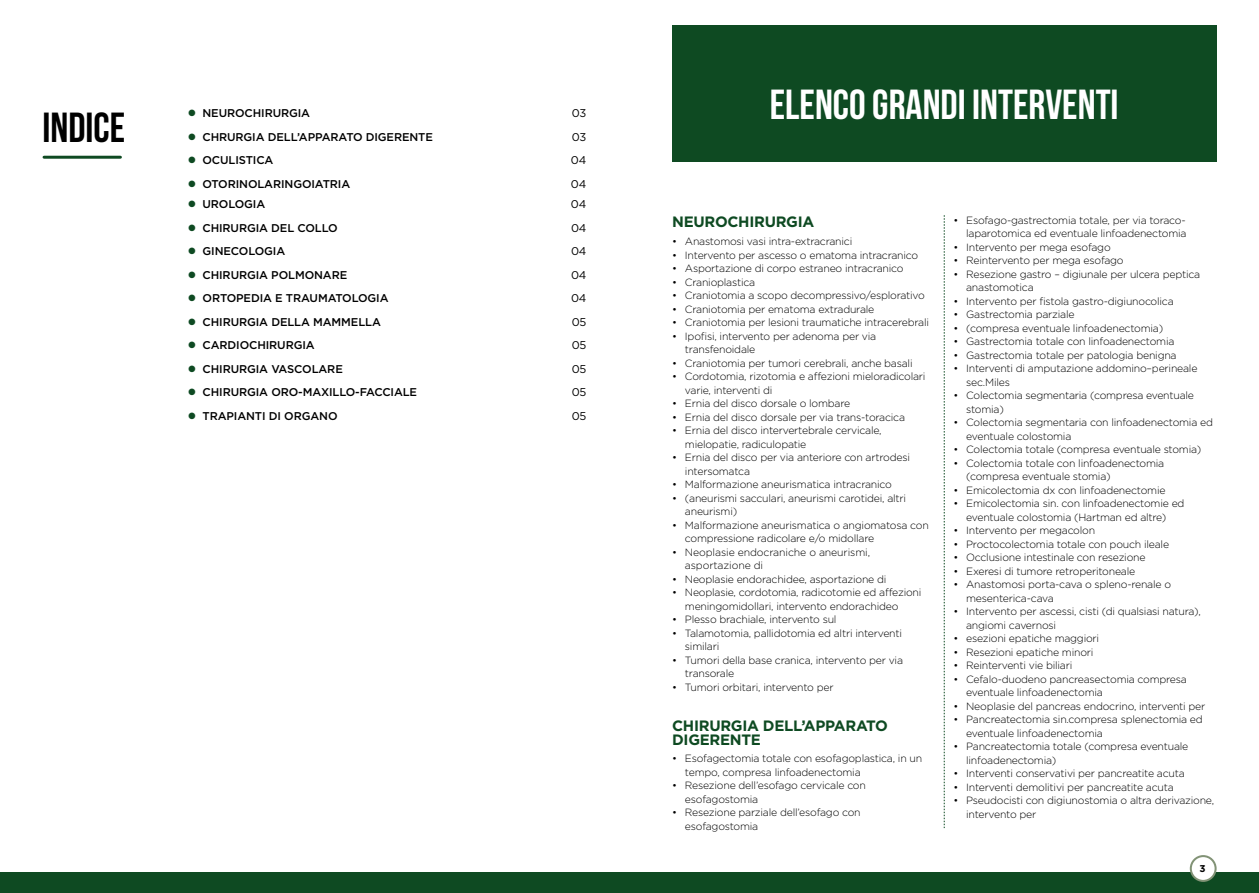
<style>
.page{position:relative;width:1259px;height:893px;background:#fff}
.page>*{position:absolute;margin:0;border:0;box-sizing:border-box;transform-origin:0 0}
.t1{font:42px "Bebas Neue";color:#fff}
.t2{font:42px "Bebas Neue";color:#000}
.t3{font:700 15px/13.5px "Gotham";letter-spacing:-.02em;color:#0e4a22}
.t4{font:500 11.25px "Gotham";letter-spacing:-.01em;color:#000}
.t5{font:11.25px "Gotham";letter-spacing:-.01em;color:#000}
.t6{font:300 10.5px/13.5px "Gotham";letter-spacing:-.02em;color:#000}
.t7{font:700 9.9px "Gotham";color:#000}
.s1{color:#0e4a22}
</style>
<div class="page">
<div style="left:629px;top:872px;width:630px;height:21px;background:#0e4a22"></div>
<div style="left:0;top:872px;width:629px;height:21px;background:#0e4a22"></div>
<div style="left:1190px;top:856px;width:25px;height:25px;background:#fff;border-radius:50%"></div>
<div style="left:1189px;top:855px;width:27px;height:27px;border:2px solid #829376;border-radius:50%"></div>
<hr style="left:44px;top:156px;width:76px;height:3px;background:#0e4a22">
<div style="left:672px;top:26px;width:544px;height:136px;background:#0e4a22"></div>
<svg style="left:944px;top:215px;width:1px;height:613px"></svg>
<h1 class="t2" style="left:43px;top:104px;width:84px">INDICE</h1>
<p class="t4" style="left:188px;top:106px;width:124px"><span class="s1">●</span> NEUROCHIRURGIA</p>
<p class="t5" style="left:572px;top:106px;width:16px">03</p>
<p class="t4" style="left:188px;top:129px;width:247px"><span class="s1">●</span> CHRURGIA DELL’APPARATO DIGERENTE</p>
<p class="t5" style="left:572px;top:129px;width:16px">03</p>
<p class="t4" style="left:188px;top:153px;width:87px"><span class="s1">●</span> OCULISTICA</p>
<p class="t5" style="left:571px;top:153px;width:17px">04</p>
<p class="t4" style="left:188px;top:176px;width:164px"><span class="s1">●</span> OTORINOLARINGOIATRIA</p>
<p class="t5" style="left:571px;top:176px;width:17px">04</p>
<p class="t4" style="left:188px;top:197px;width:79px"><span class="s1">●</span> UROLOGIA</p>
<p class="t5" style="left:571px;top:197px;width:17px">04</p>
<p class="t4" style="left:188px;top:220px;width:151px"><span class="s1">●</span> CHIRURGIA DEL COLLO</p>
<p class="t5" style="left:571px;top:220px;width:17px">04</p>
<p class="t4" style="left:188px;top:244px;width:99px"><span class="s1">●</span> GINECOLOGIA</p>
<p class="t5" style="left:571px;top:244px;width:17px">04</p>
<p class="t4" style="left:188px;top:267px;width:161px"><span class="s1">●</span> CHIRURGIA POLMONARE</p>
<p class="t5" style="left:571px;top:267px;width:17px">04</p>
<p class="t4" style="left:188px;top:291px;width:202px"><span class="s1">●</span> ORTOPEDIA E TRAUMATOLOGIA</p>
<p class="t5" style="left:571px;top:291px;width:17px">04</p>
<p class="t4" style="left:188px;top:314px;width:195px"><span class="s1">●</span> CHIRURGIA DELLA MAMMELLA</p>
<p class="t5" style="left:572px;top:314px;width:16px">05</p>
<p class="t4" style="left:188px;top:338px;width:128px"><span class="s1">●</span> CARDIOCHIRURGIA</p>
<p class="t5" style="left:572px;top:338px;width:16px">05</p>
<p class="t4" style="left:188px;top:361px;width:157px"><span class="s1">●</span> CHIRURGIA VASCOLARE</p>
<p class="t5" style="left:572px;top:361px;width:16px">05</p>
<p class="t4" style="left:188px;top:385px;width:231px"><span class="s1">●</span> CHIRURGIA ORO-MAXILLO-FACCIALE</p>
<p class="t5" style="left:572px;top:385px;width:16px">05</p>
<p class="t4" style="left:188px;top:408px;width:151px"><span class="s1">●</span> TRAPIANTI DI ORGANO</p>
<p class="t5" style="left:572px;top:408px;width:16px">05</p>
<h1 class="t1" style="left:770px;top:81px;width:350px">ELENCO GRANDI INTERVENTI</h1>
<h2 class="t3" style="left:672px;top:215px;width:144px">NEUROCHIRURGIA</h2>
<p class="t6" style="left:672px;top:234px;width:182px">• Anastomosi vasi intra-extracranici</p>
<p class="t6" style="left:672px;top:248px;width:247px">• Intervento per ascesso o ematoma intracranico</p>
<p class="t6" style="left:672px;top:261px;width:233px">• Asportazione di corpo estraneo intracranico</p>
<p class="t6" style="left:672px;top:275px;width:85px">• Cranioplastica</p>
<p class="t6" style="left:672px;top:288px;width:254px">• Craniotomia a scopo decompressivo/esplorativo</p>
<p class="t6" style="left:672px;top:302px;width:204px">• Craniotomia per ematoma extradurale</p>
<p class="t6" style="left:672px;top:315px;width:258px">• Craniotomia per lesioni traumatiche intracerebrali</p>
<p class="t6" style="left:685px;top:329px;width:193px;text-indent:-13px">• Ipofisi, intervento per adenoma per via transfenoidale</p>
<p class="t6" style="left:672px;top:356px;width:242px">• Craniotomia per tumori cerebrali, anche basali</p>
<p class="t6" style="left:685px;top:369px;width:242px;text-indent:-13px">• Cordotomia, rizotomia e affezioni mieloradicolari varie, interventi di</p>
<p class="t6" style="left:672px;top:396px;width:180px">• Ernia del disco dorsale o lombare</p>
<p class="t6" style="left:672px;top:410px;width:234px">• Ernia del disco dorsale per via trans-toracica</p>
<p class="t6" style="left:685px;top:423px;width:198px;text-indent:-13px">• Ernia del disco intervertebrale cervicale, mielopatie, radiculopatie</p>
<p class="t6" style="left:685px;top:450px;width:226px;text-indent:-13px">• Ernia del disco per via anteriore con artrodesi intersomatca</p>
<p class="t6" style="left:672px;top:477px;width:221px">• Malformazione aneurismatica intracranico</p>
<p class="t6" style="left:685px;top:491px;width:223px;text-indent:-13px">• (aneurismi sacculari, aneurismi carotidei, altri aneurismi)</p>
<p class="t6" style="left:685px;top:518px;width:245px;text-indent:-13px">• Malformazione aneurismatica o angiomatosa con compressione radicolare e/o midollare</p>
<p class="t6" style="left:685px;top:545px;width:187px;text-indent:-13px">• Neoplasie endocraniche o aneurismi, asportazione di</p>
<p class="t6" style="left:672px;top:572px;width:216px">• Neoplasie endorachidee, asportazione di</p>
<p class="t6" style="left:685px;top:585px;width:238px;text-indent:-13px">• Neoplasie, cordotomia, radicotomie ed affezioni meningomidollari, intervento endorachideo</p>
<p class="t6" style="left:672px;top:612px;width:166px">• Plesso brachiale, intervento sul</p>
<p class="t6" style="left:685px;top:626px;width:219px;text-indent:-13px">• Talamotomia, pallidotomia ed altri interventi similari</p>
<p class="t6" style="left:685px;top:653px;width:220px;text-indent:-13px">• Tumori della base cranica, intervento per via transorale</p>
<p class="t6" style="left:672px;top:680px;width:163px">• Tumori orbitari, intervento per</p>
<h2 class="t3" style="left:672px;top:719px;width:217px">CHIRURGIA DELL’APPARATO<br>DIGERENTE</h2>
<p class="t6" style="left:685px;top:751px;width:239px;text-indent:-13px">• Esofagectomia totale con esofagoplastica, in un tempo, compresa linfoadenectomia</p>
<p class="t6" style="left:685px;top:778px;width:182px;text-indent:-13px">• Resezione dell’esofago cervicale con esofagostomia</p>
<p class="t6" style="left:685px;top:805px;width:177px;text-indent:-13px">• Resezione parziale dell’esofago con esofagostomia</p>
<p class="t6" style="left:953px;top:213px;width:235px;text-align:right">• Esofago-gastrectomia totale, per via toraco&shy;laparotomica ed eventuale linfoadenectomia</p>
<p class="t6" style="left:953px;top:240px;width:159px">• Intervento per mega esofago</p>
<p class="t6" style="left:953px;top:253px;width:172px">• Reintervento per mega esofago</p>
<p class="t6" style="left:966px;top:267px;width:236px;text-indent:-13px">• Resezione gastro – digiunale per ulcera peptica anastomotica</p>
<p class="t6" style="left:953px;top:294px;width:222px">• Intervento per fistola gastro-digiunocolica</p>
<p class="t6" style="left:953px;top:307px;width:123px">• Gastrectomia parziale</p>
<p class="t6" style="left:953px;top:321px;width:211px">• (compresa eventuale linfoadenectomia)</p>
<p class="t6" style="left:953px;top:334px;width:223px">• Gastrectomia totale con linfoadenectomia</p>
<p class="t6" style="left:953px;top:348px;width:225px">• Gastrectomia totale per patologia benigna</p>
<p class="t6" style="left:966px;top:361px;width:233px;text-indent:-13px">• Interventi di amputazione addomino–perineale sec.Miles</p>
<p class="t6" style="left:966px;top:388px;width:229px;text-indent:-13px">• Colectomia segmentaria (compresa eventuale stomia)</p>
<p class="t6" style="left:966px;top:415px;width:248px;text-indent:-13px">• Colectomia segmentaria con linfoadenectomia ed eventuale colostomia</p>
<p class="t6" style="left:953px;top:442px;width:249px">• Colectomia totale (compresa eventuale stomia)</p>
<p class="t6" style="left:966px;top:456px;width:200px;text-indent:-13px">• Colectomia totale con linfoadenectomia (compresa eventuale stomia)</p>
<p class="t6" style="left:953px;top:483px;width:214px">• Emicolectomia dx con linfoadenectomie</p>
<p class="t6" style="left:953px;top:496px;width:233px;text-align:center">• Emicolectomia sin. con linfoadenectomie ed eventuale colostomia (Hartman ed altre)</p>
<p class="t6" style="left:953px;top:523px;width:143px">• Intervento per megacolon</p>
<p class="t6" style="left:953px;top:537px;width:217px">• Proctocolectomia totale con pouch ileale</p>
<p class="t6" style="left:953px;top:550px;width:194px">• Occlusione intestinale con resezione</p>
<p class="t6" style="left:953px;top:564px;width:183px">• Exeresi di tumore retroperitoneale</p>
<p class="t6" style="left:966px;top:577px;width:206px;text-indent:-13px">• Anastomosi porta-cava o spleno-renale o mesenterica-cava</p>
<p class="t6" style="left:966px;top:604px;width:236px;text-indent:-13px">• Intervento per ascessi, cisti (di qualsiasi natura), angiomi cavernosi</p>
<p class="t6" style="left:953px;top:631px;width:147px">• esezioni epatiche maggiori</p>
<p class="t6" style="left:953px;top:645px;width:142px">• Resezioni epatiche minori</p>
<p class="t6" style="left:953px;top:658px;width:120px">• Reinterventi vie biliari</p>
<p class="t6" style="left:966px;top:672px;width:222px;text-indent:-13px">• Cefalo-duodeno pancreasectomia compresa eventuale linfoadenectomia</p>
<p class="t6" style="left:953px;top:699px;width:253px">• Neoplasie del pancreas endocrino, interventi per</p>
<p class="t6" style="left:966px;top:713px;width:238px;text-indent:-13px">• Pancreatectomia sin.compresa splenectomia ed eventuale linfoadenectomia</p>
<p class="t6" style="left:966px;top:740px;width:224px;text-indent:-13px">• Pancreatectomia totale (compresa eventuale linfoadenectomia)</p>
<p class="t6" style="left:953px;top:767px;width:233px">• Interventi conservativi per pancreatite acuta</p>
<p class="t6" style="left:953px;top:780px;width:222px">• Interventi demolitivi per pancreatite acuta</p>
<p class="t6" style="left:966px;top:794px;width:249px;text-indent:-13px">• Pseudocisti con digiunostomia o altra derivazione, intervento per</p>
<p class="t7" style="left:1199px;top:862px;width:8px">3</p>
</div>
